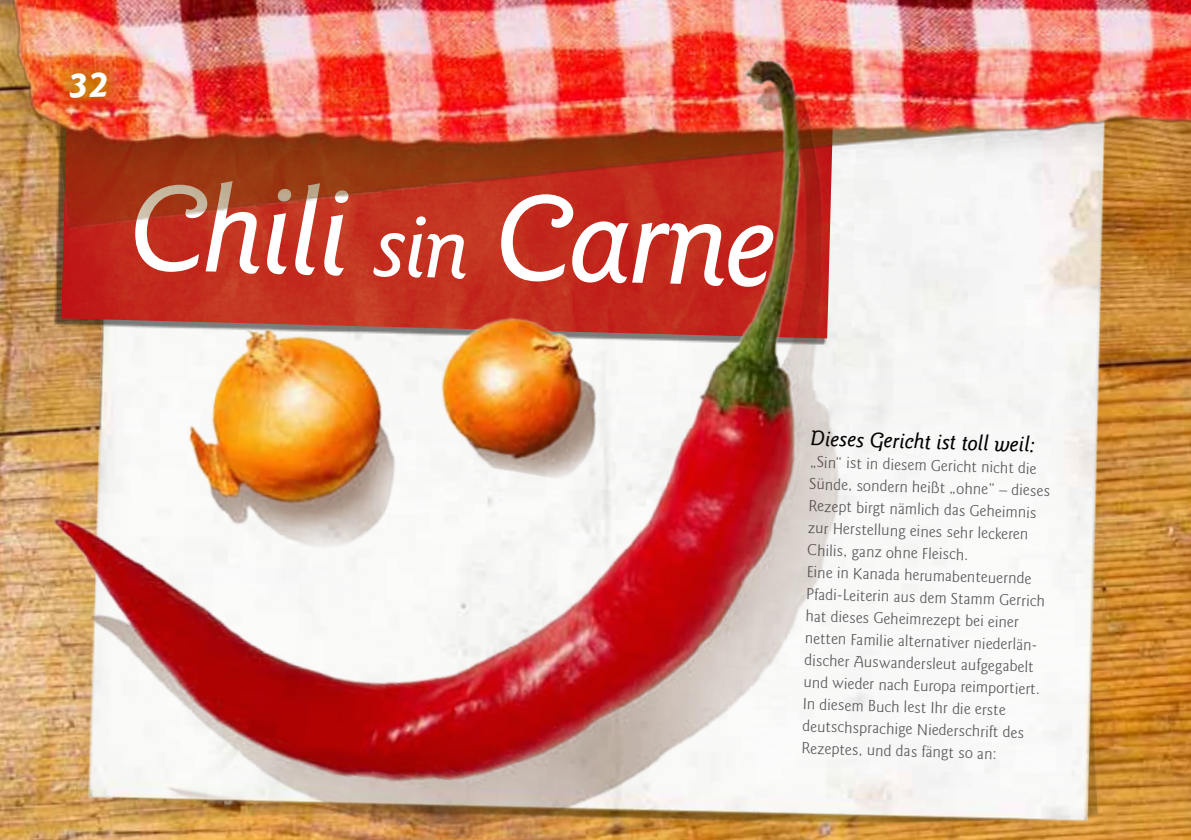
<style>
.page{position:relative;width:1191px;height:840px;background:#fff}
.page>*{position:absolute;margin:0;border:0;box-sizing:border-box;transform-origin:0 0}
.t1{font:italic 500 122.8px "Goudy Sans IT Cby BT";color:#fff}
.t2{font:italic 500 22px "Goudy Sans LT";color:#000}
.t3{font:300 16px/22px "Goudy Sans IT Cby BT";color:#58585a}
.s1{font-size:88px}
</style>
<div class="page">
<img style="left:1147px;top:260px;width:44px;height:579px">
<img style="left:989px;top:260px;width:158px;height:579px">
<img style="left:989px;top:0;width:202px;height:260px">
<img style="left:0;top:0;width:989px;height:839px">
<div style="left:52px;top:55px;width:72px;height:60px;background:#c18200;opacity:.75"></div>
<svg style="left:69px;top:72px;width:38px;height:26px"></svg>
<h1 class="t1" style="left:133px;top:149px;width:648px;rotate:2deg">Chili <span class="s1">sin</span> Carne</h1>
<h2 class="t2" style="left:811px;top:425px;width:226px;rotate:2deg">Dieses Gericht ist toll weil:</h2>
<p class="t3" style="left:810px;top:450px;width:242px;rotate:2deg">„Sin“ ist in diesem Gericht nicht die Sünde, sondern heißt „ohne“ – dieses Rezept birgt nämlich das Geheimnis zur Herstellung eines sehr leckeren Chilis, ganz ohne Fleisch.<br>Eine in Kanada herumabenteuernde Pfadi-Leiterin aus dem Stamm Gerrich hat dieses Geheimrezept bei einer netten Familie alternativer niederlän&shy;discher Auswandersleut aufgegabelt und wieder nach Europa reimportiert.<br>In diesem Buch lest Ihr die erste deutschsprachige Niederschrift des Rezeptes, und das fängt so an:</p>
</div>
